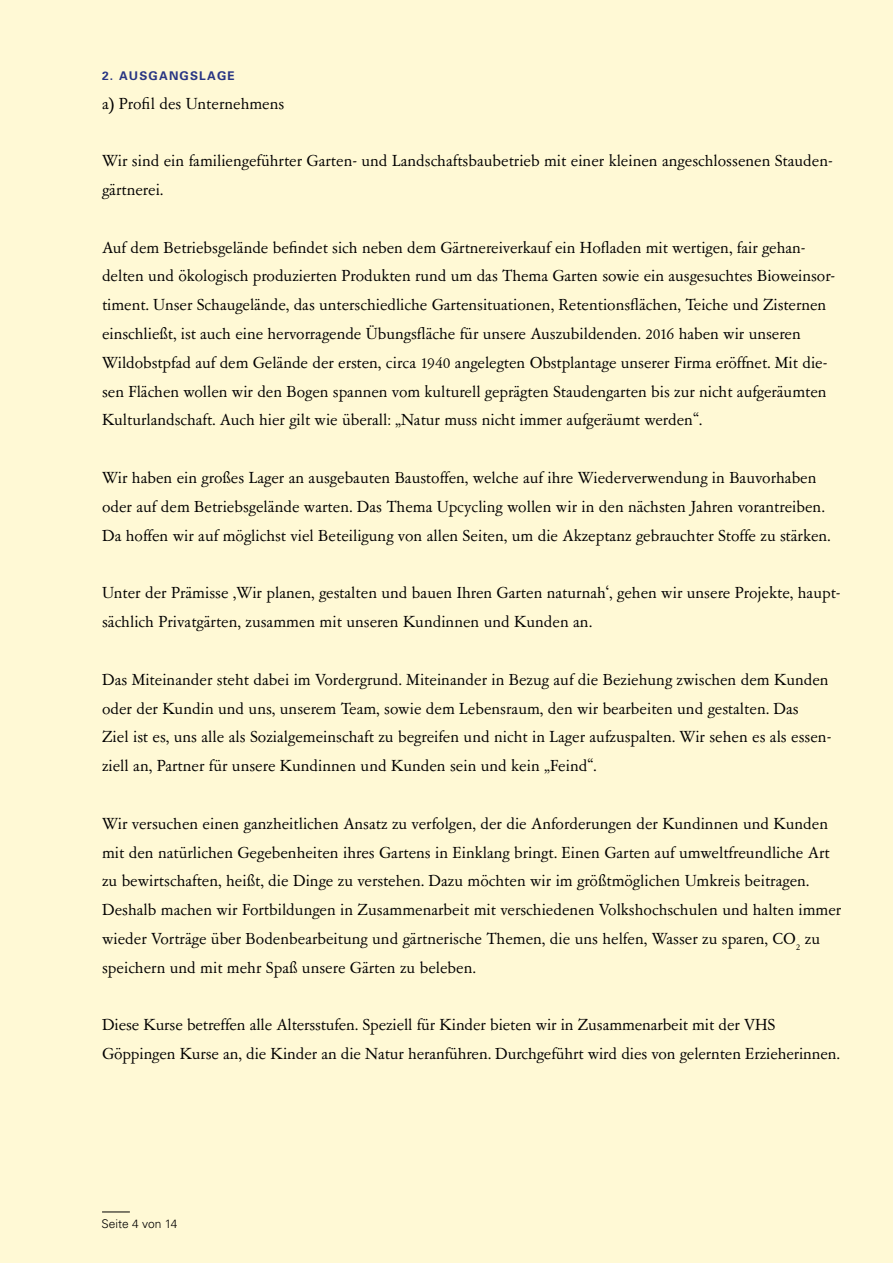
<style>
.page{position:relative;width:893px;height:1263px;background:#fff9d5}
.page>*{position:absolute;margin:0;border:0;box-sizing:border-box;transform-origin:0 0}
.P_Fließtext{font:18px/28.8px "Garamont Amst SB";color:#000}
.t1{font:700 12px "Univers";letter-spacing:.1em;color:#283583}
.t2{font:300 12px "Univers LT Pro 45";color:#000}
</style>
<div class="page">
<svg style="left:102px;top:1211px;width:28px;height:1px"></svg>
<h2 class="t1" style="left:102px;top:68px;width:134px">2. AUSGANGSLAGE</h2>
<h3 class="P_Fließtext" style="left:102px;top:90px;width:184px">a) Profil des Unternehmens</h3>
<p class="P_Fließtext" style="left:102px;top:147px;width:732px">Wir sind ein familiengeführter Garten- und Landschaftsbaubetrieb mit einer kleinen angeschlossenen Stauden&shy;gärtnerei.</p>
<p class="P_Fließtext" style="left:102px;top:234px;width:735px">Auf dem Betriebsgelände befindet sich neben dem Gärtnereiverkauf ein Hofladen mit wertigen, fair gehan&shy;delten und ökologisch produzierten Produkten rund um das Thema Garten sowie ein ausgesuchtes Bioweinsor&shy;timent. Unser Schaugelände, das unterschiedliche Gartensituationen, Retentionsflächen, Teiche und Zisternen einschließt, ist auch eine hervorragende Übungsfläche für unsere Auszubildenden. 2016 haben wir unseren Wildobstpfad auf dem Gelände der ersten, circa 1940 angelegten Obstplantage unserer Firma eröffnet. Mit die&shy;sen Flächen wollen wir den Bogen spannen vom kulturell geprägten Staudengarten bis zur nicht aufgeräumten Kulturlandschaft. Auch hier gilt wie überall: „Natur muss nicht immer aufgeräumt werden“.</p>
<p class="P_Fließtext" style="left:102px;top:464px;width:730px">Wir haben ein großes Lager an ausgebauten Baustoffen, welche auf ihre Wiederverwendung in Bauvorhaben oder auf dem Betriebsgelände warten. Das Thema Upcycling wollen wir in den nächsten Jahren vorantreiben.<br>Da hoffen wir auf möglichst viel Beteiligung von allen Seiten, um die Akzeptanz gebrauchter Stoffe zu stärken.</p>
<p class="P_Fließtext" style="left:102px;top:579px;width:740px">Unter der Prämisse ‚Wir planen, gestalten und bauen Ihren Garten naturnah‘, gehen wir unsere Projekte, haupt&shy;sächlich Privatgärten, zusammen mit unseren Kundinnen und Kunden an.</p>
<p class="P_Fließtext" style="left:102px;top:666px;width:731px">Das Miteinander steht dabei im Vordergrund. Miteinander in Bezug auf die Beziehung zwischen dem Kunden oder der Kundin und uns, unserem Team, sowie dem Lebensraum, den wir bearbeiten und gestalten. Das<br>Ziel ist es, uns alle als Sozialgemeinschaft zu begreifen und nicht in Lager aufzuspalten. Wir sehen es als essen&shy;ziell an, Partner für unsere Kundinnen und Kunden sein und kein „Feind“.</p>
<p class="P_Fließtext" style="left:102px;top:810px;width:741px">Wir versuchen einen ganzheitlichen Ansatz zu verfolgen, der die Anforderungen der Kundinnen und Kunden mit den natürlichen Gegebenheiten ihres Gartens in Einklang bringt. Einen Garten auf umweltfreundliche Art zu bewirtschaften, heißt, die Dinge zu verstehen. Dazu möchten wir im größtmöglichen Umkreis beitragen.<br>Deshalb machen wir Fortbildungen in Zusammenarbeit mit verschiedenen Volkshochschulen und halten immer wieder Vorträge über Bodenbearbeitung und gärtnerische Themen, die uns helfen, Wasser zu sparen, CO<sub>2</sub> zu speichern und mit mehr Spaß unsere Gärten zu beleben.</p>
<p class="P_Fließtext" style="left:102px;top:1011px;width:739px">Diese Kurse betreffen alle Altersstufen. Speziell für Kinder bieten wir in Zusammenarbeit mit der VHS<br>Göppingen Kurse an, die Kinder an die Natur heranführen. Durchgeführt wird dies von gelernten Erzieherinnen.</p>
<p class="t2" style="left:102px;top:1216px;width:77px">Seite 4 von 14</p>
</div>
